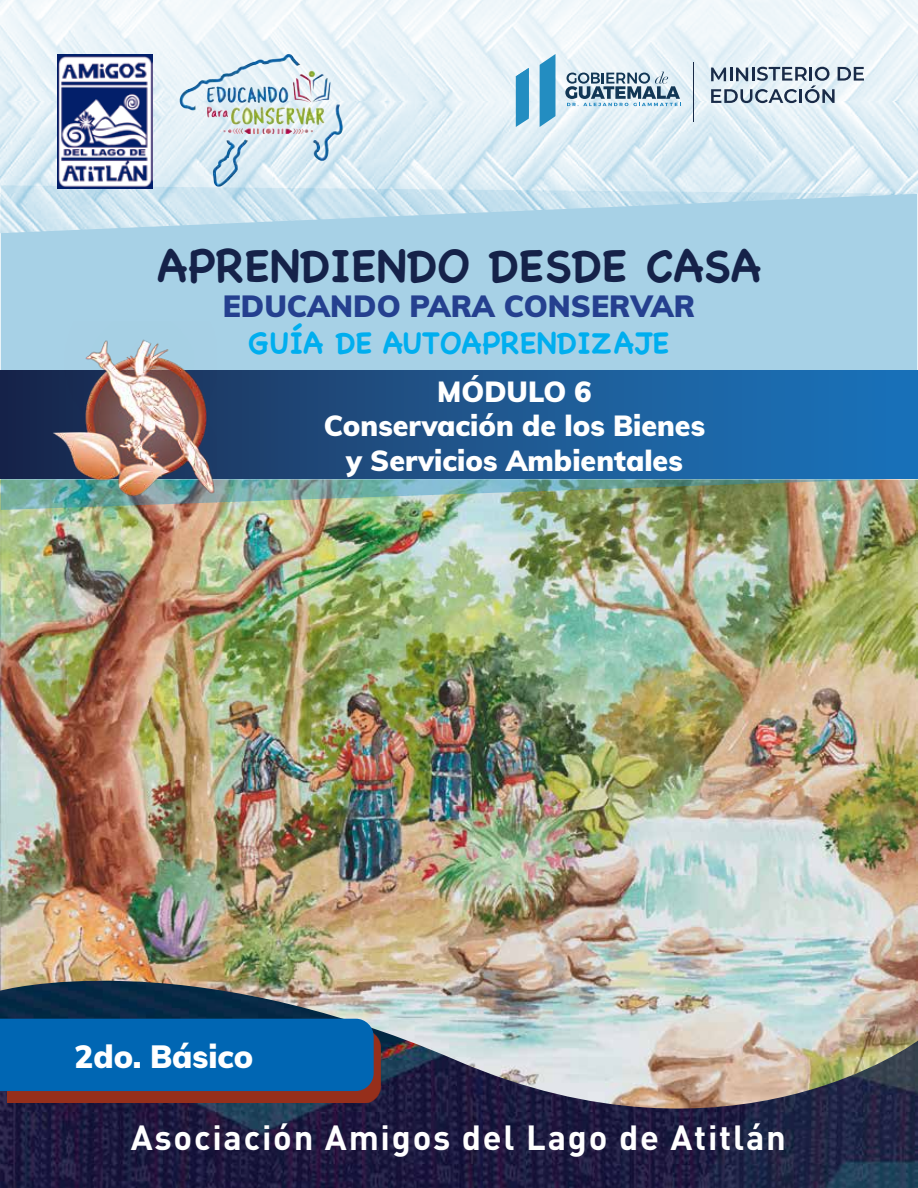
<style>
.page{position:relative;width:918px;height:1188px;background:#fff}
.page>*{position:absolute;margin:0;border:0;box-sizing:border-box;transform-origin:0 0}
.t1{font:700 45px "Chalkboard";color:#152249}
.t2{font:700 34.5px "DIN Pro";letter-spacing:.05em;color:#fff}
.t3{font:900 31.5px "Muli";color:#fff}
.t4{font:900 30px "Muli";color:#25408f}
.t5{font:700 30px "Chalkboard";color:#00aeef}
.t6{font:900 28.5px/34.2px "Muli";color:#fff;text-align:center}
</style>
<div class="page">
<img style="left:0;top:1110px;width:918px;height:78px">
<img style="left:0;top:480px;width:918px;height:630px">
<svg style="left:1px;top:233px;width:916px;height:277px;background:#a0c8d5"></svg>
<img style="left:0;top:0;width:918px;height:101px">
<img style="left:0;top:101px;width:918px;height:132px">
<div style="left:7px;top:1030px;width:373px;height:73px;background:#962f1b"></div>
<div style="left:0;top:1019px;width:374px;height:72px;background:#0066b3"></div>
<img style="left:57px;top:54px;width:95px;height:135px">
<img style="left:237px;top:54px;width:51px;height:16px">
<hr style="left:694px;top:63px;width:1px;height:59px;background:#192b48">
<svg style="left:711px;top:67px;width:153px;height:36px;background:#abb8c4"></svg>
<svg style="left:516px;top:68px;width:13px;height:59px"></svg>
<svg style="left:540px;top:54px;width:15px;height:73px"></svg>
<svg style="left:565px;top:72px;width:116px;height:34px;background:#99b0bf"></svg>
<svg style="left:1px;top:371px;width:917px;height:107px;background:#1c5790"></svg>
<img style="left:51px;top:321px;width:166px;height:175px">
<h1 class="t1" style="left:157px;top:239px;width:605px">APRENDIENDO DESDE CASA</h1>
<p class="t4" style="left:223px;top:284px;width:474px">EDUCANDO PARA CONSERVAR</p>
<p class="t5" style="left:248px;top:325px;width:423px">GUÍA DE AUTOAPRENDIZAJE</p>
<p class="t6" style="left:324px;top:373px;width:383px">MÓDULO 6<br>Conservación de los Bienes y Servicios Ambientales</p>
<p class="t3" style="left:75px;top:1034px;width:180px">2do. Básico</p>
<p class="t2" style="left:131px;top:1109px;width:657px">Asociación Amigos del Lago de Atitlán</p>
</div>
